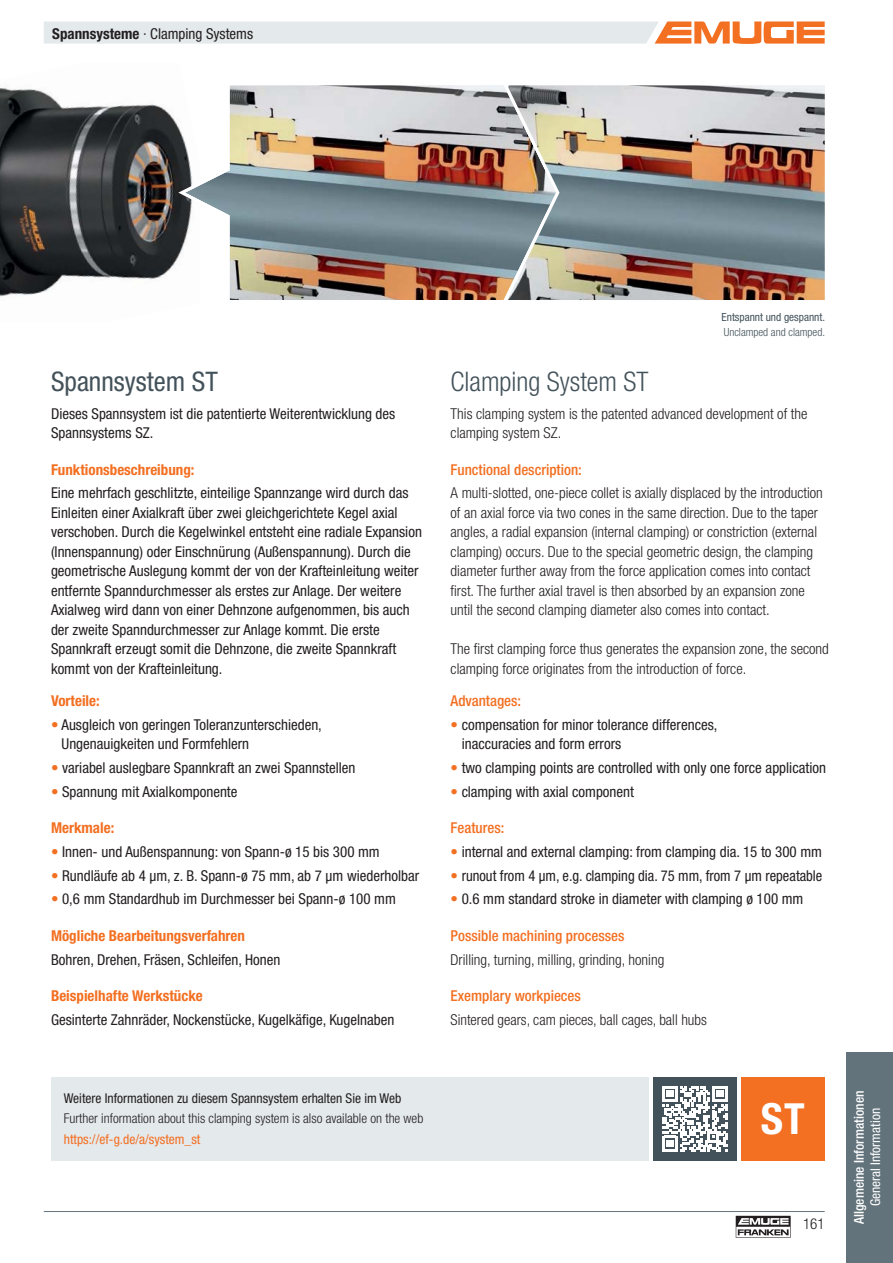
<style>
.page{position:relative;width:893px;height:1263px;background:#fff}
.page>*{position:absolute;margin:0;border:0;box-sizing:border-box;transform-origin:0 0}
.t1{font:700 condensed 42.9px "Helvetica Neue LT Pro";color:#fff}
.t2{font:300 condensed 27px "Helvetica Neue LT Pro";color:#43525a}
.t3{font:condensed 27px "Helvetica Neue LT Pro";color:#43525a}
.t4{font:condensed 15px/19.5px "Helvetica Neue LT Pro";color:#231f20}
.t5{font:300 condensed 15px/19.5px "Helvetica Neue LT Pro";color:#231f20}
.t6{font:700 condensed 15px "Helvetica Neue LT Pro";color:#f36f21}
.t7{font:500 condensed 15px "Helvetica Neue LT Pro";color:#f36f21}
.t8{font:300 condensed 13.5px "Helvetica Neue LT Pro";color:#231f20}
.t9{font:condensed 13.5px "Helvetica Neue LT Pro";color:#231f20}
.t10{font:condensed 13.5px "Helvetica Neue LT Pro";color:#f36f21}
.t11{font:500 condensed 13.5px "Helvetica Neue LT Pro";color:#fff}
.t12{font:condensed 13.5px "Helvetica Neue LT Pro";color:#fff}
.t13{font:condensed 11.25px "Helvetica Neue LT Pro";color:#43525a}
.t14{font:300 condensed 11.25px "Helvetica Neue LT Pro";color:#43525a}
.s1{font-weight:700}
.s2{color:#f36f21}
</style>
<div class="page">
<svg style="left:736px;top:1216px;width:55px;height:22px"></svg>
<hr style="left:44px;top:1211px;width:781px;height:1px;background:#63737c">
<img style="left:0;top:87px;width:175px;height:210px">
<img style="left:562px;top:85px;width:263px;height:215px">
<img style="left:175px;top:85px;width:387px;height:215px">
<div style="left:653px;top:1077px;width:84px;height:84px;background:#43525a"></div>
<svg style="left:662px;top:1086px;width:66px;height:65px"></svg>
<div style="left:51px;top:1077px;width:598px;height:84px;background:#e4e9ec"></div>
<div style="left:741px;top:1077px;width:84px;height:83px;background:#f36f21"></div>
<svg style="left:44px;top:21px;width:781px;height:23px;background:#e9dad2"></svg>
<div style="left:846px;top:1052px;width:47px;height:211px;background:#63737c"></div>
<p class="t4" style="left:52px;top:25px;width:202px"><span class="s1">Spannsysteme</span> · Clamping Systems</p>
<h2 class="t3" style="left:51px;top:371px;width:168px">Spannsystem ST</h2>
<p class="t4" style="left:51px;top:405px;width:346px">Dieses Spannsystem ist die patentierte Weiterentwicklung des<br>Spannsystems SZ.</p>
<p class="t6" style="left:51px;top:464px;width:145px">Funktionsbeschreibung:</p>
<p class="t4" style="left:51px;top:484px;width:372px">Eine mehrfach geschlitzte, einteilige Spannzange wird durch das Einleiten einer Axialkraft über zwei gleichgerichtete Kegel axial verschoben. Durch die Kegelwinkel entsteht eine radiale Expansion (Innenspannung) oder Einschnürung (Außenspannung). Durch die geometrische Auslegung kommt der von der Krafteinleitung weiter entfernte Spanndurchmesser als erstes zur Anlage. Der weitere Axialweg wird dann von einer Dehnzone aufgenommen, bis auch der zweite Spanndurchmesser zur Anlage kommt. Die erste Spannkraft erzeugt somit die Dehnzone, die zweite Spannkraft kommt von der Krafteinleitung.</p>
<p class="t6" style="left:51px;top:695px;width:50px">Vorteile:</p>
<p class="t4" style="left:62px;top:716px;width:262px;text-indent:-11px"><span class="s2">•</span> Ausgleich von geringen Toleranzunterschieden,<br>Ungenauigkeiten und Formfehlern</p>
<p class="t4" style="left:51px;top:759px;width:306px"><span class="s2">•</span> variabel auslegbare Spannkraft an zwei Spannstellen</p>
<p class="t4" style="left:51px;top:783px;width:188px"><span class="s2">•</span> Spannung mit Axialkomponente</p>
<p class="t6" style="left:51px;top:822px;width:65px">Merkmale:</p>
<p class="t4" style="left:51px;top:843px;width:330px"><span class="s2">•</span> Innen- und Außenspannung: von Spann-ø 15 bis 300 mm</p>
<p class="t4" style="left:51px;top:867px;width:370px"><span class="s2">•</span> Rundläufe ab 4 μm, z. B. Spann-ø 75 mm, ab 7 μm wiederholbar</p>
<p class="t4" style="left:51px;top:890px;width:346px"><span class="s2">•</span> 0,6 mm Standardhub im Durchmesser bei Spann-ø 100 mm</p>
<p class="t6" style="left:51px;top:930px;width:195px">Mögliche Bearbeitungsverfahren</p>
<p class="t4" style="left:51px;top:951px;width:231px">Bohren, Drehen, Fräsen, Schleifen, Honen</p>
<p class="t6" style="left:51px;top:990px;width:153px">Beispielhafte Werkstücke</p>
<p class="t4" style="left:51px;top:1011px;width:345px">Gesinterte Zahnräder, Nockenstücke, Kugelkäfige, Kugelnaben</p>
<p class="t9" style="left:64px;top:1093px;width:339px">Weitere Informationen zu diesem Spannsystem erhalten Sie im Web</p>
<p class="t8" style="left:64px;top:1114px;width:361px">Further information about this clamping system is also available on the web</p>
<p class="t10" style="left:64px;top:1134px;width:138px">https://ef-g.de/a/system_st</p>
<p class="t13" style="left:722px;top:312px;width:105px">Entspannt und gespannt.</p>
<p class="t14" style="left:724px;top:328px;width:103px">Unclamped and clamped.</p>
<h2 class="t2" style="left:451px;top:371px;width:199px">Clamping System ST</h2>
<p class="t5" style="left:451px;top:405px;width:358px">This clamping system is the patented advanced development of the clamping system SZ.</p>
<p class="t7" style="left:451px;top:464px;width:133px">Functional description:</p>
<p class="t5" style="left:451px;top:485px;width:374px">A multi-slotted, one-piece collet is axially displaced by the introduction of an axial force via two cones in the same direction. Due to the taper angles, a radial expansion (internal clamping) or constriction (external clamping) occurs. Due to the special geometric design, the clamping diameter further away from the force application comes into contact first. The further axial travel is then absorbed by an expansion zone until the second clamping diameter also comes into contact.</p>
<p class="t5" style="left:451px;top:640px;width:380px">The first clamping force thus generates the expansion zone, the second clamping force originates from the introduction of force.</p>
<p class="t7" style="left:451px;top:695px;width:72px">Advantages:</p>
<p class="t4" style="left:462px;top:716px;width:257px;text-indent:-11px"><span class="s2">•</span> compensation for minor tolerance differences, inaccuracies and form errors</p>
<p class="t4" style="left:451px;top:759px;width:377px"><span class="s2">•</span> two clamping points are controlled with only one force application</p>
<p class="t4" style="left:451px;top:783px;width:185px"><span class="s2">•</span> clamping with axial component</p>
<p class="t7" style="left:451px;top:822px;width:55px">Features:</p>
<p class="t4" style="left:451px;top:843px;width:373px"><span class="s2">•</span> internal and external clamping: from clamping dia. 15 to 300 mm</p>
<p class="t4" style="left:451px;top:867px;width:373px"><span class="s2">•</span> runout from 4 μm, e.g. clamping dia. 75 mm, from 7 μm repeatable</p>
<p class="t4" style="left:451px;top:891px;width:354px"><span class="s2">•</span> 0.6 mm standard stroke in diameter with clamping ø 100 mm</p>
<p class="t7" style="left:451px;top:930px;width:175px">Possible machining processes</p>
<p class="t5" style="left:451px;top:951px;width:215px">Drilling, turning, milling, grinding, honing</p>
<p class="t7" style="left:451px;top:990px;width:132px">Exemplary workpieces</p>
<p class="t5" style="left:451px;top:1011px;width:258px">Sintered gears, cam pieces, ball cages, ball hubs</p>
<h1 class="t1" style="left:761px;top:1103px;width:45px">ST</h1>
<p class="t5" style="left:803px;top:1215px;width:23px">161</p>
<p class="t11" style="left:854px;top:1224px;width:135px;rotate:-90deg">Allgemeine Informationen</p>
<p class="t12" style="left:870px;top:1206px;width:100px;rotate:-90deg">General Information</p>
</div>
